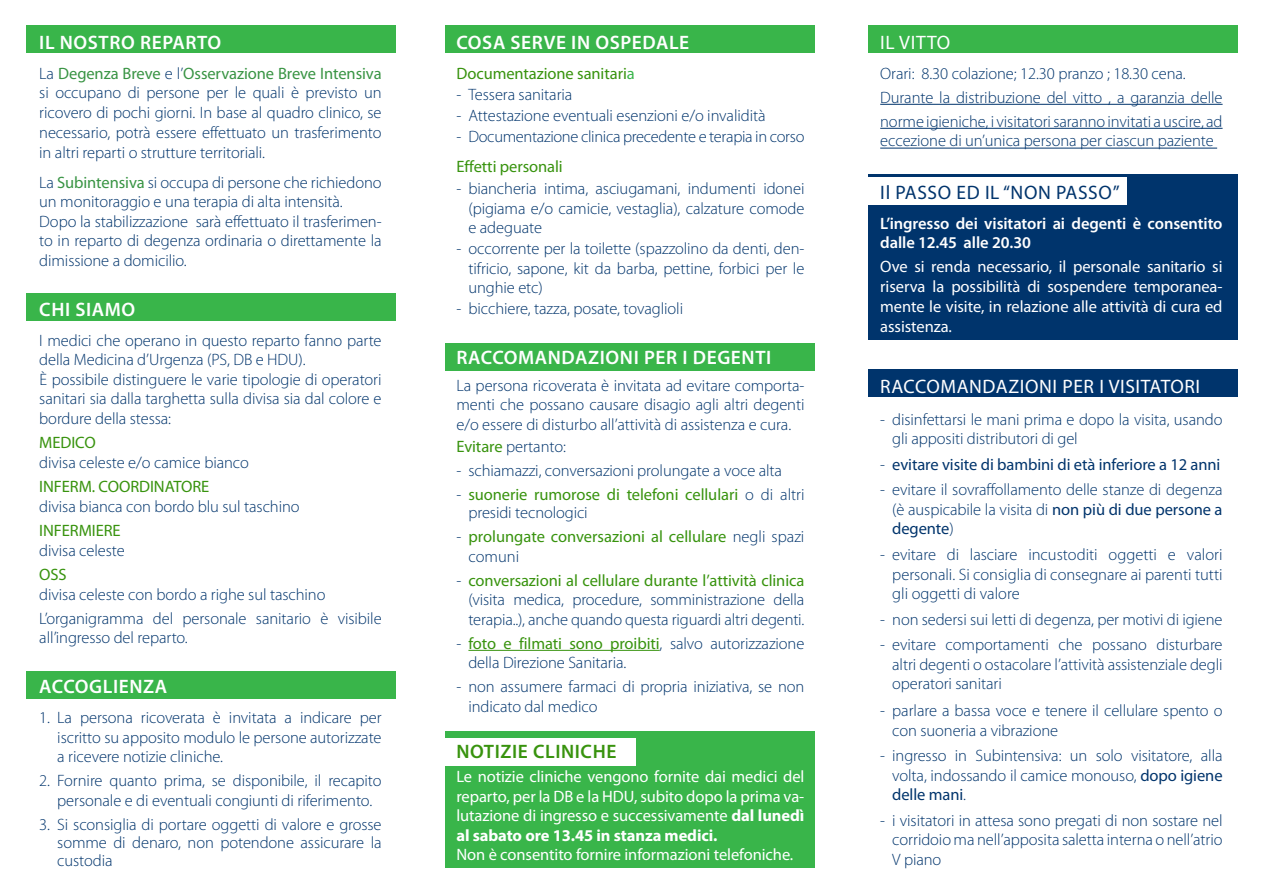
<style>
.page{position:relative;width:1263px;height:893px;background:#fff}
.page>*{position:absolute;margin:0;border:0;box-sizing:border-box;transform-origin:0 0}
.t1{font:600 19.5px "Myriad Pro";letter-spacing:.03em;color:#fff}
.t2{font:19.5px "Myriad Pro";letter-spacing:.03em;color:#fff}
.t3{font:19.5px "Myriad Pro";letter-spacing:.03em;color:#00346c}
.t4{font:600 19.5px "Myriad Pro";letter-spacing:.03em;color:#38930e}
.t5{font:300 16.5px/19.5px "Myriad Pro";letter-spacing:-.005em;color:#00346c;text-align:justify}
.t6{font:16.5px/19.5px "Myriad Pro";letter-spacing:-.005em;color:#fff;text-align:justify}
.t7{font:16.5px/18px "Myriad Pro";letter-spacing:-.005em;color:#38930e}
.t8{font:600 16.5px/19.5px "Myriad Pro";letter-spacing:-.005em;color:#fff}
.t9{font:16.5px "Myriad Pro";letter-spacing:-.005em;color:#00346c}
.s1{font-weight:400;color:#399444}
.s2{color:#39b54a}
.s3{font-weight:400;color:#38930e}
.s4{font-weight:300;color:#00346c}
.s5{font-weight:700}
.s6{font-weight:300}
.s7{font-weight:400}
</style>
<div class="page">
<div style="left:867px;top:369px;width:370px;height:27px;background:#00346c"></div>
<div style="left:867px;top:174px;width:370px;height:166px;background:#00346c"></div>
<div style="left:445px;top:731px;width:370px;height:136px;background:#39b54a"></div>
<div style="left:445px;top:343px;width:370px;height:28px;background:#39b54a"></div>
<div style="left:445px;top:26px;width:370px;height:27px;background:#39b54a"></div>
<div style="left:26px;top:293px;width:369px;height:28px;background:#39b54a"></div>
<div style="left:26px;top:26px;width:369px;height:27px;background:#39b54a"></div>
<div style="left:26px;top:671px;width:369px;height:27px;background:#39b54a"></div>
<div style="left:432px;top:738px;width:204px;height:27px;background:#fff"></div>
<hr style="left:468px;top:650px;width:192px;height:1px;background:#38930e">
<div style="left:867px;top:26px;width:370px;height:27px;background:#39b54a"></div>
<div style="left:861px;top:178px;width:266px;height:27px;background:#fff"></div>
<hr style="left:880px;top:104px;width:342px;height:1px;background:#00346c">
<hr style="left:880px;top:128px;width:342px;height:1px;background:#00346c">
<hr style="left:880px;top:148px;width:337px;height:1px;background:#00346c">
<p class="t1" style="left:39px;top:30px;width:183px">IL NOSTRO REPARTO</p>
<p class="t5" style="left:39px;top:64px;width:344px">La <span class="s1">Degenza Breve</span> e l’<span class="s1">Osservazione Breve Intensiva </span>si occupano di persone per le quali è previsto un ricovero di pochi giorni. In base al quadro clinico, se necessario, potrà essere effettuato un trasferimento in altri reparti o strutture territoriali.</p>
<p class="t5" style="left:39px;top:173px;width:344px;text-align:left">La <span class="s1">Subintensiva</span> si occupa di persone che richiedono un monitoraggio e una terapia di alta intensità.<br>Dopo la stabilizzazione sarà effettuato il trasferimen&shy;to in reparto di degenza ordinaria o direttamente la dimissione a domicilio.</p>
<p class="t1" style="left:39px;top:297px;width:97px">CHI SIAMO</p>
<p class="t5" style="left:39px;top:331px;width:344px;text-align:left">I medici che operano in questo reparto fanno parte della Medicina d’Urgenza (PS, DB e HDU).<br>è possibile distinguere le varie tipologie di operatori sanitari sia dalla targhetta sulla divisa sia dal colore e bordure della stessa:</p>
<p class="t7" style="left:39px;top:433px;width:58px">MEDICO</p>
<p class="t5" style="left:39px;top:453px;width:211px">divisa celeste e/o camice bianco</p>
<p class="t7" style="left:39px;top:477px;width:172px">INFERM. COORDINATORE</p>
<p class="t5" style="left:39px;top:497px;width:262px">divisa bianca con bordo blu sul taschino</p>
<p class="t7" style="left:39px;top:521px;width:83px">INFERMIERE</p>
<p class="t5" style="left:39px;top:541px;width:87px">divisa celeste</p>
<p class="t7" style="left:39px;top:565px;width:29px">OSS</p>
<p class="t5" style="left:39px;top:582px;width:344px;line-height:24px">divisa celeste con bordo a righe sul taschino<br>L’organigramma del personale sanitario è visibile</p>
<p class="t5" style="left:39px;top:628px;width:150px">all’ingresso del reparto.</p>
<p class="t1" style="left:39px;top:674px;width:129px">ACCOGLIENZA</p>
<p class="t5" style="left:57px;top:708px;width:326px;text-indent:-18px">1. La persona ricoverata è invitata a indicare per iscritto su apposito modulo le persone autorizzate a ricevere notizie cliniche.</p>
<p class="t5" style="left:39px;top:771px;width:344px;text-align:center">2. Fornire quanto prima, se disponibile, il recapito personale e di eventuali congiunti di riferimento.</p>
<p class="t5" style="left:57px;top:815px;width:326px;line-height:18px;text-indent:-18px">3. Si sconsiglia di portare oggetti di valore e grosse somme di denaro, non potendone assicurare la custodia</p>
<p class="t1" style="left:456px;top:30px;width:234px">COSA SERVE IN OSPEDALE</p>
<p class="t7" style="left:456px;top:64px;width:180px">Documentazione sanitari<span class="s2">a</span></p>
<p class="t5" style="left:456px;top:85px;width:117px">- Tessera sanitaria</p>
<p class="t5" style="left:456px;top:106px;width:311px">- Attestazione eventuali esenzioni e/o invalidità</p>
<p class="t5" style="left:456px;top:127px;width:349px">- Documentazione clinica precedente e terapia in corso</p>
<p class="t7" style="left:456px;top:157px;width:108px">Effetti personali</p>
<p class="t5" style="left:468px;top:179px;width:337px;text-indent:-12px">- biancheria intima, asciugamani, indumenti idonei (pigiama e/o camicie, vestaglia), calzature comode e adeguate</p>
<p class="t5" style="left:468px;top:239px;width:337px;text-indent:-12px">- occorrente per la toilette (spazzolino da denti, den&shy;tifricio, sapone, kit da barba, pettine, forbici per le unghie etc)</p>
<p class="t5" style="left:456px;top:299px;width:228px">- bicchiere, tazza, posate, tovaglioli</p>
<p class="t1" style="left:456px;top:345px;width:316px">RACCOMANDAZIONI PER I DEGENTI</p>
<p class="t5" style="left:456px;top:376px;width:350px">La persona ricoverata è invitata ad evitare comporta&shy;menti che possano causare disagio agli altri degenti e/o essere di disturbo all’attività di assistenza e cura.</p>
<p class="t5" style="left:456px;top:437px;width:111px"><span class="s3">Evitare</span> pertanto:</p>
<p class="t5" style="left:456px;top:461px;width:327px">- schiamazzi, conversazioni prolungate a voce alta</p>
<p class="t7" style="left:468px;top:485px;width:337px;text-indent:-12px"><span class="s4">-</span> suonerie rumorose di telefoni cellulari <span class="s4">o di altri presidi tecnologici</span></p>
<p class="t7" style="left:468px;top:527px;width:337px;line-height:19.5px;text-indent:-12px"><span class="s4">-</span> prolungate conversazioni al cellulare <span class="s4">negli spazi comuni</span></p>
<p class="t5" style="left:468px;top:571px;width:337px;text-indent:-12px">- <span class="s3">conversazioni al cellulare durante l’attività clinica </span>(visita medica, procedure, somministrazione della terapia..), anche quando questa riguardi altri degenti.</p>
<p class="t5" style="left:468px;top:634px;width:337px;text-indent:-12px">- <span class="s3">foto e filmati sono proibiti</span>, salvo autorizzazione della Direzione Sanitaria.</p>
<p class="t5" style="left:468px;top:677px;width:337px;text-indent:-12px">- non assumere farmaci di propria iniziativa, se non indicato dal medico</p>
<p class="t4" style="left:456px;top:739px;width:161px">NOTIZIE CLINICHE</p>
<p class="t6" style="left:456px;top:767px;width:349px">Le notizie cliniche vengono fornite dai medici del reparto, per la DB e la HDU, subito dopo la prima va&shy;lutazione di ingresso e successivamente <span class="s5">dal lunedì al sabato ore 13.45 in stanza medici.</span></p>
<p class="t6" style="left:456px;top:845px;width:338px">Non è consentito fornire informazioni telefoniche.</p>
<p class="t2" style="left:880px;top:30px;width:71px">IL VITTO</p>
<p class="t5" style="left:880px;top:61px;width:344px;line-height:24px;text-align:left">Orari: 8.30 colazione; 12.30 pranzo ; 18.30 cena.<br>Durante la distribuzione del vitto , a garanzia delle norme igieniche, i visitatori saranno invitati a uscire, ad</p>
<p class="t5" style="left:880px;top:131px;width:335px">eccezione di un’unica persona per ciascun paziente</p>
<p class="t3" style="left:880px;top:180px;width:241px">Il PASSO ED IL “NON PASSO”</p>
<p class="t8" style="left:880px;top:213px;width:344px">L’ingresso dei visitatori ai degenti è consentito dalle 12.45 alle 20.30</p>
<p class="t6" style="left:880px;top:257px;width:344px">Ove si renda necessario, il personale sanitario si riserva la possibilità di sospendere temporanea&shy;mente le visite, in relazione alle attività di cura ed assistenza.</p>
<p class="t2" style="left:880px;top:375px;width:321px">RACCOMANDAZIONI PER I VISITATORI</p>
<p class="t5" style="left:892px;top:410px;width:332px;text-indent:-12px">- disinfettarsi le mani prima e dopo la visita, usando gli appositi distributori di gel</p>
<p class="t9" style="left:880px;top:454px;width:342px"><span class="s6">-</span> evitare visite di bambini di età inferiore a 12 anni</p>
<p class="t5" style="left:892px;top:480px;width:332px;text-indent:-12px">- evitare il sovraffollamento delle stanze di degenza (è auspicabile la visita di <span class="s7">non più di due persone a degente</span>)</p>
<p class="t5" style="left:892px;top:545px;width:332px;text-indent:-12px">- evitare di lasciare incustoditi oggetti e valori personali. Si consiglia di consegnare ai parenti tutti gli oggetti di valore</p>
<p class="t5" style="left:880px;top:610px;width:344px">- non sedersi sui letti di degenza, per motivi di igiene</p>
<p class="t5" style="left:892px;top:635px;width:332px;text-indent:-12px">- evitare comportamenti che possano disturbare altri degenti o ostacolare l’attività assistenziale degli operatori sanitari</p>
<p class="t5" style="left:892px;top:701px;width:332px;text-indent:-12px">- parlare a bassa voce e tenere il cellulare spento o con suoneria a vibrazione</p>
<p class="t5" style="left:892px;top:746px;width:332px;text-indent:-12px">- ingresso in Subintensiva: un solo visitatore, alla volta, indossando il camice monouso, <span class="s7">dopo igiene delle mani</span>.</p>
<p class="t5" style="left:892px;top:811px;width:332px;text-indent:-12px">- i visitatori in attesa sono pregati di non sostare nel corridoio ma nell’apposita saletta interna o nell’atrio V piano</p>
</div>
